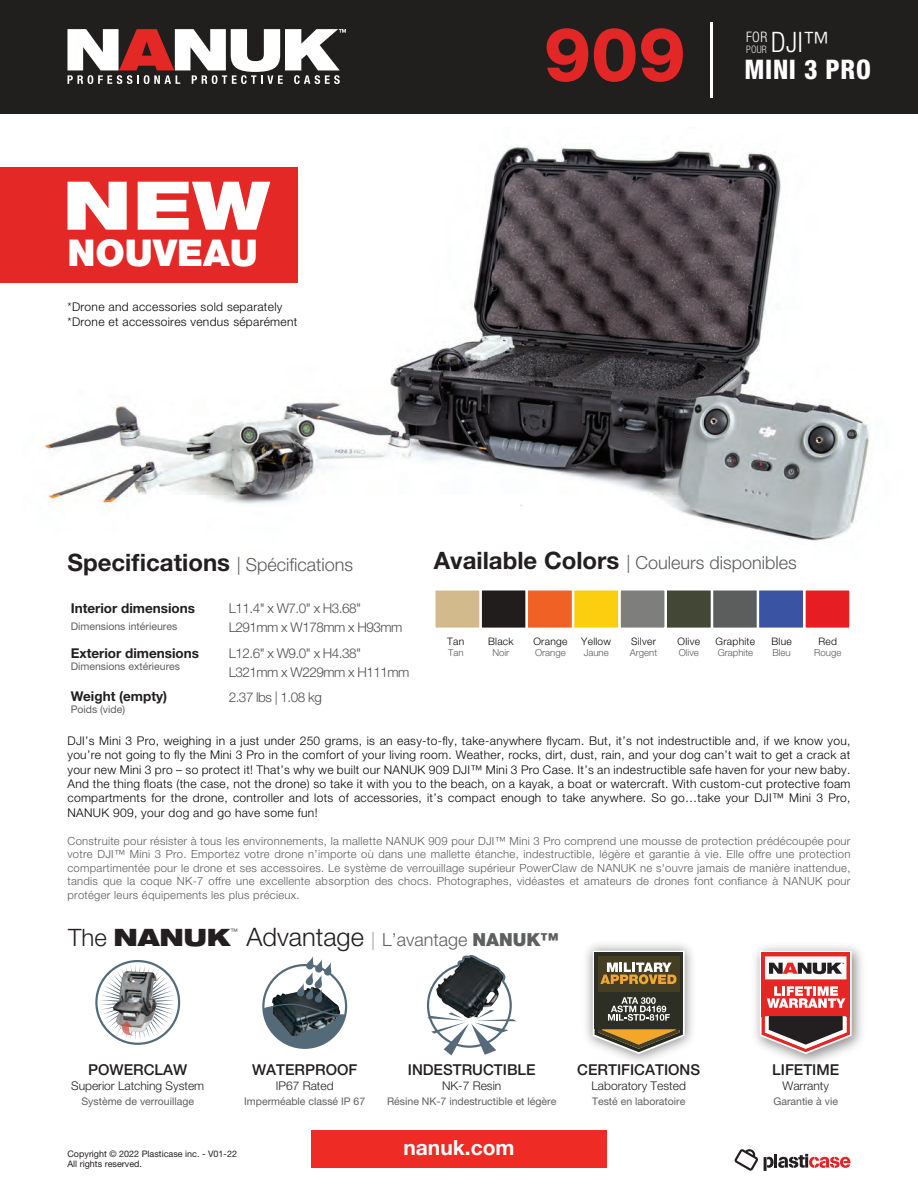
<style>
.page{position:relative;width:918px;height:1188px;background:#fff}
.page>*{position:absolute;margin:0;border:0;box-sizing:border-box;transform-origin:0 0}
.t1{font:800 75px "Helvetica Neue LT Std";color:#e32726}
.t2{font:900 36.9px "Helvetica Neue LT Std";color:#fff}
.t3{font:300 condensed 28.2px "Helvetica Neue LT Std";color:#fff;scale:.96 1}
.t4{font:800 condensed 27px "Helvetica Neue LT Std";letter-spacing:.025em;color:#fff;scale:.96 1}
.t5{font:900 expanded 24px "Helvetica Neue LT Std";color:#231f20}
.t6{font:700 21px "Helvetica Neue LT Std";color:#fff}
.t7{font:300 18px "Helvetica Neue LT Std";color:#5b5b5b}
.t8{font:300 18px "Helvetica Neue LT Std";color:#5e605f}
.t9{font:500 15px "Helvetica Neue LT Std";color:#231f20}
.t10{font:300 condensed 14.55px "Helvetica Neue LT Std";color:#fff;scale:.96 1}
.t11{font:300 13.5px/18.9px "Helvetica Neue LT Std";letter-spacing:-.035em;color:#4f4f51}
.t12{font:700 13.5px "Helvetica Neue LT Std";color:#211e1e}
.t13{font:300 12px/14.4px "Helvetica Neue LT Std";letter-spacing:.025em;color:#040504;text-align:justify}
.t14{font:300 12px "Helvetica Neue LT Std";color:#231f20}
.t15{font:300 11.25px/13.5px "Helvetica Neue LT Std";letter-spacing:.025em;color:#5c5c5d;text-align:justify}
.t16{font:10.5px "Helvetica Neue LT Std";color:#5e5f5f}
.t17{font:300 condensed 10.35px "Helvetica Neue LT Std";color:#e2e3e2;scale:.96 1}
.t18{font:300 10.2px "Helvetica Neue LT Std";letter-spacing:.025em;color:#040504}
.t19{font:300 9.6px "Helvetica Neue LT Std";color:#5b5b5b}
.t20{font:9px/10.8px "Helvetica Neue LT Std";color:#231f20}
.t21{font:300 7.5px "Helvetica Neue LT Std";color:#231f20}
.s1{font-weight:700;font-size:24px;color:#231f20}
.s2{font-weight:300;font-stretch:normal}
.s3{font-size:25.5px;color:#231f20}
.s4{color:#a09f9f}
.s5{font-weight:900}
</style>
<div class="page">
<img style="left:23px;top:146px;width:846px;height:395px">
<svg style="left:764px;top:1154px;width:86px;height:17px"></svg>
<svg style="left:735px;top:1149px;width:23px;height:22px"></svg>
<div style="left:0;top:0;width:918px;height:113px;background:#211e1e"></div>
<svg style="left:67px;top:29px;width:279px;height:55px"></svg>
<hr style="left:710px;top:22px;width:3px;height:76px;background:#fff">
<div style="left:311px;top:1130px;width:296px;height:38px;background:#ee2b25"></div>
<div style="left:0;top:168px;width:298px;height:115px;background:#e32826"></div>
<div style="left:481px;top:589px;width:46px;height:40px;background:#221d1d"></div>
<div style="left:479px;top:588px;width:49px;height:42px;border:2px solid #fff"></div>
<div style="left:711px;top:588px;width:48px;height:42px;background:#5b5e5d;border:2px solid #fff"></div>
<div style="left:664px;top:588px;width:49px;height:42px;background:#434736;border:2px solid #fff"></div>
<div style="left:803px;top:588px;width:49px;height:42px;background:#e61e24;border:2px solid #fff"></div>
<div style="left:757px;top:588px;width:48px;height:42px;background:#3b53a3;border:2px solid #fff"></div>
<div style="left:526px;top:588px;width:48px;height:42px;background:#ef6124;border:2px solid #fff"></div>
<div style="left:433px;top:588px;width:49px;height:42px;background:#d3ba8c;border:2px solid #fff"></div>
<div style="left:618px;top:588px;width:49px;height:42px;background:#7e7e7c;border:2px solid #fff"></div>
<div style="left:572px;top:588px;width:49px;height:42px;background:#fcce10;border:2px solid #fff"></div>
<svg style="left:68px;top:182px;width:59px;height:48px"></svg>
<svg style="left:138px;top:182px;width:132px;height:48px"></svg>
<svg style="left:95px;top:960px;width:85px;height:85px"></svg>
<img style="left:110px;top:969px;width:56px;height:70px">
<svg style="left:262px;top:956px;width:85px;height:93px"></svg>
<svg style="left:431px;top:1019px;width:86px;height:36px"></svg>
<img style="left:427px;top:955px;width:86px;height:75px">
<img style="left:586px;top:944px;width:107px;height:117px">
<svg style="left:593px;top:951px;width:92px;height:103px;background:#796f56"></svg>
<img style="left:755px;top:946px;width:107px;height:117px">
<svg style="left:760px;top:951px;width:92px;height:103px"></svg>
<h2 class="t2" style="left:68px;top:231px;width:192px">NOUVEAU</h2>
<p class="t13" style="left:68px;top:300px;width:231px">*Drone and accessories sold separately *Drone et accessoires vendus séparément</p>
<h1 class="t1" style="left:544px;top:10px;width:143px">909</h1>
<p class="t10" style="left:746px;top:29px;width:24px">FOR</p>
<p class="t17" style="left:746px;top:43px;width:23px">POUR</p>
<h3 class="t3" style="left:771px;top:26px;width:63px">DJI™</h3>
<h3 class="t4" style="left:744px;top:53px;width:133px">MINI 3 PRO</h3>
<h3 class="t7" style="left:68px;top:554px;width:287px"><span class="s1">Specifications</span> | Spécifications</h3>
<p class="t11" style="left:229px;top:599px;width:175px">L11.4" x W7.0" x H3.68"<br>L291mm x W178mm x H93mm</p>
<p class="t11" style="left:229px;top:643px;width:182px">L12.6" x W9.0" x H4.38"<br>L321mm x W229mm x H111mm</p>
<p class="t11" style="left:229px;top:687px;width:95px">2.37 lbs | 1.08 kg</p>
<p class="t12" style="left:71px;top:600px;width:126px">Interior dimensions</p>
<p class="t16" style="left:71px;top:620px;width:108px">Dimensions intérieures</p>
<p class="t12" style="left:71px;top:644px;width:130px">Exterior dimensions</p>
<p class="t16" style="left:71px;top:660px;width:111px">Dimensions extérieures</p>
<p class="t12" style="left:71px;top:688px;width:98px">Weight (empty)</p>
<p class="t16" style="left:71px;top:703px;width:56px">Poids (vide)</p>
<h3 class="t7" style="left:434px;top:551px;width:364px"><span class="s1">Available Colors</span> | Couleurs disponibles</h3>
<p class="t18" style="left:447px;top:635px;width:19px">Tan</p>
<p class="t19" style="left:448px;top:646px;width:17px">Tan</p>
<p class="t18" style="left:488px;top:635px;width:27px">Black</p>
<p class="t19" style="left:492px;top:646px;width:18px">Noir</p>
<p class="t18" style="left:533px;top:635px;width:35px">Orange</p>
<p class="t19" style="left:535px;top:646px;width:32px">Orange</p>
<p class="t18" style="left:581px;top:635px;width:31px">Yellow</p>
<p class="t19" style="left:584px;top:646px;width:27px">Jaune</p>
<p class="t18" style="left:631px;top:635px;width:26px">Silver</p>
<p class="t19" style="left:630px;top:646px;width:29px">Argent</p>
<p class="t18" style="left:678px;top:635px;width:24px">Olive</p>
<p class="t19" style="left:679px;top:646px;width:22px">Olive</p>
<p class="t18" style="left:716px;top:635px;width:41px">Graphite</p>
<p class="t19" style="left:718px;top:646px;width:37px">Graphite</p>
<p class="t18" style="left:771px;top:635px;width:22px">Blue</p>
<p class="t19" style="left:772px;top:646px;width:20px">Bleu</p>
<p class="t18" style="left:818px;top:635px;width:20px">Red</p>
<p class="t19" style="left:814px;top:646px;width:29px">Rouge</p>
<p class="t13" style="left:68px;top:733px;width:785px">DJI’s Mini 3 Pro, weighing in a just under 250 grams, is an easy-to-fly, take-anywhere flycam. But, it’s not indestructible and, if we know you, you’re not going to fly the Mini 3 Pro in the comfort of your living room. Weather, rocks, dirt, dust, rain, and your dog can’t wait to get a crack at your new Mini 3 pro – so protect it! That’s why we built our NANUK 909 DJI™ Mini 3 Pro Case. It’s an indestructible safe haven for your new baby.<br>And the thing floats (the case, not the drone) so take it with you to the beach, on a kayak, a boat or watercraft. With custom-cut protective foam compartments for the drone, controller and lots of accessories, it’s compact enough to take anywhere. So go…take your DJI™ Mini 3 Pro, NANUK 909, your dog and go have some fun!</p>
<p class="t15" style="left:68px;top:834px;width:785px">Construite pour résister à tous les environnements, la mallette NANUK 909 pour DJI™ Mini 3 Pro comprend une mousse de protection prédécoupée pour votre DJI™ Mini 3 Pro. Emportez votre drone n’importe où dans une mallette étanche, indestructible, légère et garantie à vie. Elle offre une protection compartimentée pour le drone et ses accessoires. Le système de verrouillage supérieur PowerClaw de NANUK ne s'ouvre jamais de manière inattendue, tandis que la coque NK-7 offre une excellente absorption des chocs. Photographes, vidéastes et amateurs de drones font confiance à NANUK pour protéger leurs équipements les plus précieux.</p>
<h3 class="t5" style="left:68px;top:922px;width:164px"><span class="s2">The</span> NANUK</h3>
<p class="t21" style="left:230px;top:927px;width:9px">™</p>
<h3 class="t8" style="left:246px;top:929px;width:314px"><span class="s3">Advantage</span> <span class="s4">|</span> L’avantage <span class="s5">NANUK™</span></h3>
<p class="t9" style="left:88px;top:1061px;width:101px">POWERCLAW</p>
<p class="t14" style="left:71px;top:1078px;width:135px">Superior Latching System</p>
<p class="t16" style="left:81px;top:1095px;width:114px">Système de verrouillage</p>
<p class="t9" style="left:252px;top:1061px;width:107px">WATERPROOF</p>
<p class="t14" style="left:276px;top:1078px;width:59px">IP67 Rated</p>
<p class="t16" style="left:244px;top:1095px;width:123px">Imperméable classé IP 67</p>
<p class="t20" style="left:68px;top:1148px;width:171px">Copyright © 2022 Plasticase inc. - V01-22<br>All rights reserved.</p>
<p class="t9" style="left:408px;top:1061px;width:129px">INDESTRUCTIBLE</p>
<p class="t14" style="left:442px;top:1078px;width:61px">NK-7 Resin</p>
<p class="t16" style="left:387px;top:1095px;width:171px">Résine NK-7 indestructible et légère</p>
<h3 class="t6" style="left:403px;top:1134px;width:113px">nanuk.com</h3>
<p class="t9" style="left:577px;top:1061px;width:124px">CERTIFICATIONS</p>
<p class="t14" style="left:591px;top:1078px;width:96px">Laboratory Tested</p>
<p class="t16" style="left:592px;top:1095px;width:95px">Testé en laboratoire</p>
<p class="t9" style="left:772px;top:1061px;width:68px">LIFETIME</p>
<p class="t14" style="left:782px;top:1078px;width:48px">Warranty</p>
<p class="t16" style="left:773px;top:1095px;width:66px">Garantie à vie</p>
</div>
